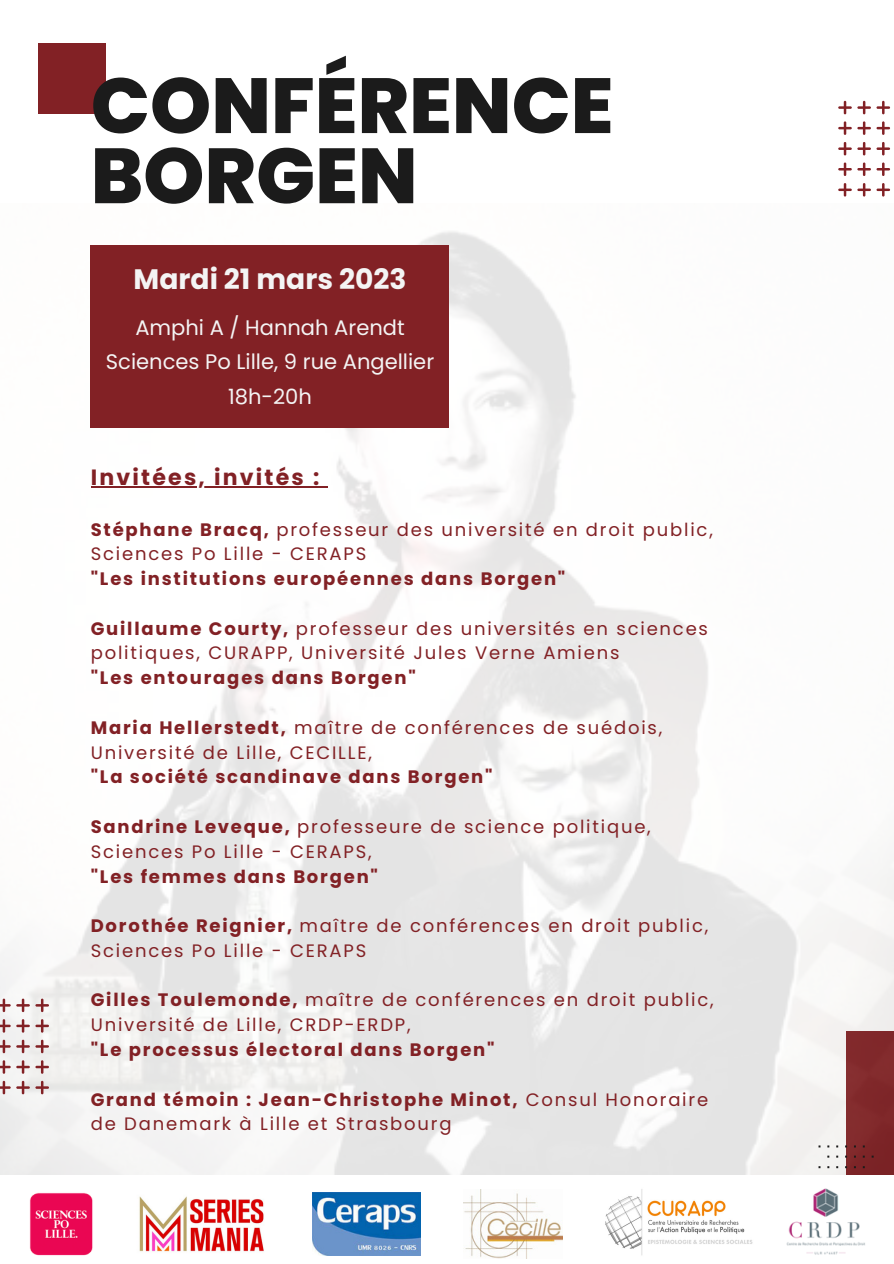
<style>
.page{position:relative;width:894px;height:1264px;background:#fff}
.page>*{position:absolute;margin:0;border:0;box-sizing:border-box;transform-origin:0 0}
.t1{font:800 78px/70.1px "Poppins";color:#1b1b1b}
.t2{font:700 28.05px "Poppins";color:#f4f4f4}
.t3{font:700 22.05px "Poppins";letter-spacing:.1em;color:#822125}
.t4{font:21px/33.9px "Poppins";color:#f4f4f4;text-align:center}
.t5{font:18px/24.8px "Poppins";letter-spacing:.1em;color:#822125}
.t6{font:700 18px "Poppins";letter-spacing:.1em;color:#822125}
.s1{font-weight:700}
</style>
<div class="page">
<svg style="left:838px;top:101px;width:53px;height:95px"></svg>
<img style="left:0;top:231px;width:893px;height:944px">
<svg style="left:0;top:998px;width:49px;height:96px"></svg>
<svg style="left:818px;top:1145px;width:55px;height:30px"></svg>
<div style="left:38px;top:43px;width:67px;height:70px;background:#822125"></div>
<hr style="left:91px;top:486px;width:230px;height:1px;background:#822125">
<img style="left:139px;top:1196px;width:125px;height:56px">
<img style="left:312px;top:1192px;width:108px;height:63px">
<img style="left:15px;top:1172px;width:95px;height:84px">
<img style="left:463px;top:1189px;width:99px;height:69px">
<img style="left:605px;top:1189px;width:148px;height:66px">
<img style="left:786px;top:1188px;width:79px;height:67px">
<div style="left:91px;top:245px;width:358px;height:183px;background:#822125"></div>
<h1 class="t1" style="left:91px;top:71px;width:524px">CONFÉRENCE<br>BORGEN</h1>
<h2 class="t2" style="left:134px;top:259px;width:274px">Mardi 21 mars 2023</h2>
<p class="t4" style="left:106px;top:310px;width:330px">Amphi A / Hannah Arendt<br>Sciences Po Lille, 9 rue Angellier</p>
<p class="t4" style="left:228px;top:379px;width:85px">18h-20h</p>
<p class="t3" style="left:91px;top:461px;width:230px">Invitées, invités :</p>
<p class="t5" style="left:91px;top:517px;width:623px"><span class="s1">Stéphane Bracq,</span> professeur des université en droit public,<br>Sciences Po Lille - CERAPS</p>
<p class="t6" style="left:91px;top:566px;width:476px">"Les institutions européennes dans Borgen"</p>
<p class="t5" style="left:91px;top:616px;width:618px"><span class="s1">Guillaume Courty,</span> professeur des universités en sciences politiques, CURAPP, Université Jules Verne Amiens</p>
<p class="t6" style="left:91px;top:665px;width:326px">"Les entourages dans Borgen"</p>
<p class="t5" style="left:91px;top:715px;width:573px"><span class="s1">Maria Hellerstedt,</span> maître de conférences de suédois,<br>Université de Lille, CECILLE,</p>
<p class="t6" style="left:91px;top:764px;width:403px">"La société scandinave dans Borgen"</p>
<p class="t5" style="left:91px;top:814px;width:561px"><span class="s1">Sandrine Leveque,</span> professeure de science politique,<br>Sciences Po Lille - CERAPS,</p>
<p class="t6" style="left:91px;top:863px;width:289px">"Les femmes dans Borgen"</p>
<p class="t5" style="left:91px;top:913px;width:619px"><span class="s1">Dorothée Reignier,</span> maître de conférences en droit public,<br>Sciences Po Lille - CERAPS</p>
<p class="t5" style="left:91px;top:987px;width:624px"><span class="s1">Gilles Toulemonde,</span> maître de conférences en droit public,<br>Université de Lille, CRDP-ERDP,</p>
<p class="t6" style="left:91px;top:1037px;width:405px">"Le processus électoral dans Borgen"</p>
<p class="t5" style="left:91px;top:1086px;width:618px"><span class="s1">Grand témoin : Jean-Christophe Minot,</span> Consul Honoraire de Danemark à Lille et Strasbourg</p>
</div>
